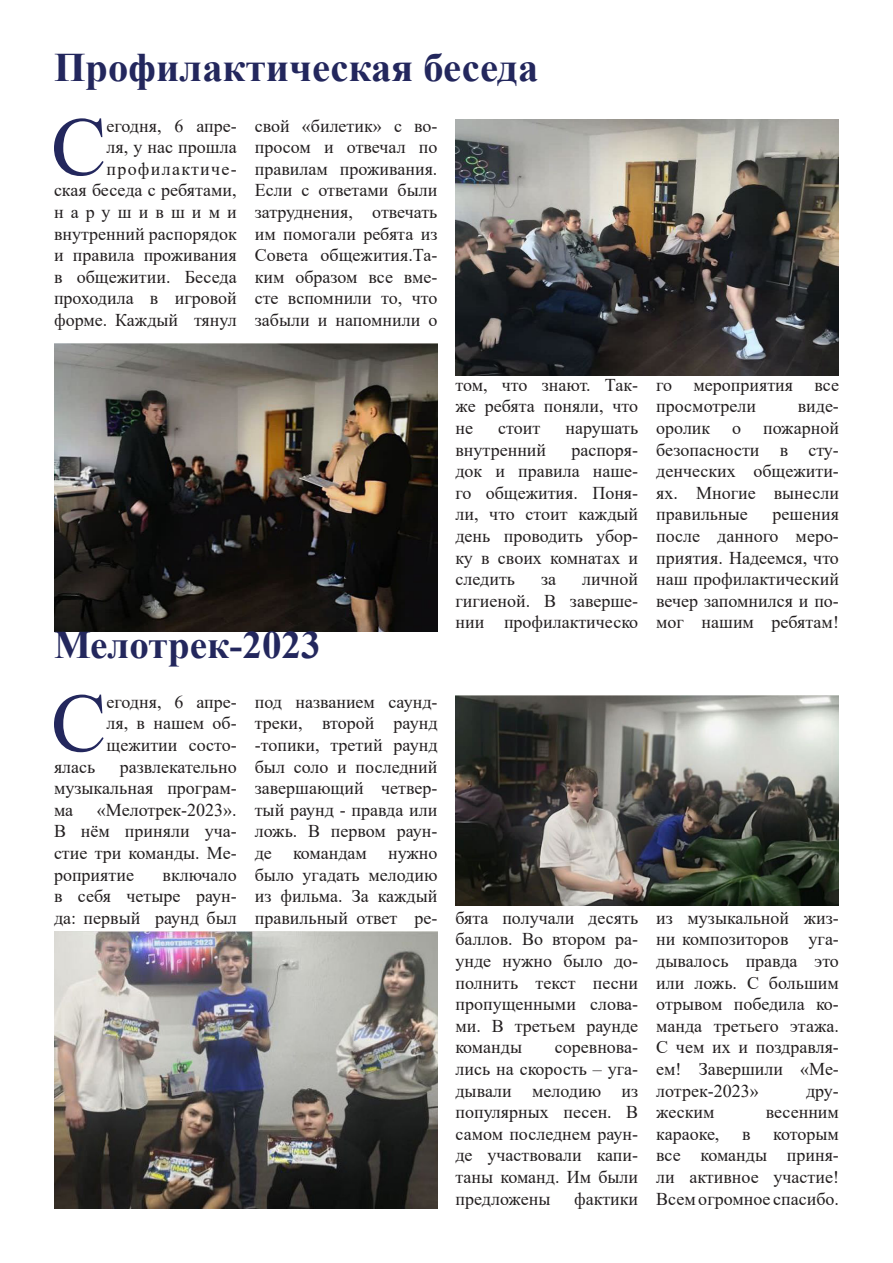
<style>
.page{position:relative;width:893px;height:1263px;background:#fff}
.page>*{position:absolute;margin:0;border:0;box-sizing:border-box;transform-origin:0 0}
.t1{font:83.25px "Times New Roman";color:#23275d}
.t2{font:700 40.5px "Times New Roman";color:#23275d}
.t3{font:700 39px "Times New Roman";color:#23275d}
.t4{font:18px/21.6px "Times New Roman";color:#231f20;text-align:justify}
.t5{font:18px "Times New Roman";letter-spacing:.395em;color:#231f20}
</style>
<div class="page">
<img style="left:54px;top:343px;width:383px;height:288px">
<img style="left:455px;top:119px;width:384px;height:256px">
<img style="left:455px;top:695px;width:384px;height:211px">
<img style="left:54px;top:932px;width:383px;height:277px">
<p class="t2" style="left:54px;top:39px;width:486px">Профилактическая беседа</p>
<p class="t1" style="left:51px;top:88px;width:57px">С</p>
<p class="t4" style="left:255px;top:114px;width:184px">свой «билетик» с во&shy;просом и отвечал по правилам проживания.<br>Если с ответами были затруднения, отвечать им помогали ребята из Совета общежития.Та&shy;ким образом все вме&shy;сте вспомнили то, что забыли и напомнили о</p>
<p class="t4" style="left:54px;top:114px;width:184px;text-align:right">егодня, 6 апре-<br>ля, у нас прошла профилактиче-<br>ская беседа с ребятами,</p>
<p class="t5" style="left:54px;top:199px;width:184px">нарушившими</p>
<p class="t4" style="left:54px;top:222px;width:184px">внутренний распорядок и правила проживания в общежитии. Беседа проходила в игровой форме. Каждый тянул</p>
<p class="t3" style="left:54px;top:617px;width:268px">Мелотрек-2023</p>
<p class="t1" style="left:51px;top:664px;width:57px">С</p>
<p class="t4" style="left:107px;top:690px;width:132px">егодня, 6 апре&shy;ля, в нашем об&shy;щежитии состо-</p>
<p class="t4" style="left:54px;top:755px;width:43px">ялась</p>
<p class="t4" style="left:255px;top:690px;width:184px">под названием саунд&shy;треки, второй раунд -топики, третий раунд был соло и последний завершающий четвер&shy;тый раунд - правда или ложь. В первом раун&shy;де командам нужно было угадать мелодию из фильма. За каждый правильный ответ ре-</p>
<p class="t4" style="left:54px;top:755px;width:184px;text-indent:66px">развлекательно музыкальная програм&shy;ма</p>
<p class="t4" style="left:97px;top:798px;width:141px">«Мелотрек-2023».</p>
<p class="t4" style="left:54px;top:820px;width:184px">В нём приняли уча&shy;стие три команды. Ме&shy;роприятие</p>
<p class="t4" style="left:54px;top:863px;width:184px;text-indent:109px">включало в себя четыре раун&shy;да: первый раунд был</p>
<p class="t4" style="left:455px;top:373px;width:184px">том, что знают. Так&shy;же ребята поняли, что не</p>
<p class="t4" style="left:498px;top:417px;width:44px">стоит</p>
<p class="t4" style="left:565px;top:417px;width:74px">нарушать</p>
<p class="t4" style="left:455px;top:438px;width:92px">внутренний</p>
<p class="t4" style="left:455px;top:438px;width:184px;text-indent:116px">распоря&shy;док и правила наше&shy;го общежития. Поня&shy;ли, что стоит каждый день проводить убор&shy;ку в своих комнатах и</p>
<p class="t4" style="left:455px;top:568px;width:61px">следить</p>
<p class="t4" style="left:541px;top:568px;width:17px">за</p>
<p class="t4" style="left:582px;top:568px;width:57px">личной</p>
<p class="t4" style="left:455px;top:589px;width:184px">гигиеной. В заверше&shy;нии профилактическо</p>
<p class="t4" style="left:656px;top:373px;width:184px">го мероприятия все просмотрели</p>
<p class="t4" style="left:656px;top:395px;width:184px;text-indent:141px">виде&shy;оролик о пожарной безопасности в сту&shy;денческих общежити&shy;ях. Многие вынесли правильные</p>
<p class="t4" style="left:773px;top:503px;width:68px">решения</p>
<p class="t4" style="left:656px;top:525px;width:184px">после данного меро&shy;приятия. Надеемся, что наш профилактический вечер запомнился и по&shy;мог нашим ребятам!</p>
<p class="t4" style="left:455px;top:906px;width:184px">бята получали десять баллов. Во втором ра&shy;унде нужно было до&shy;полнить текст песни пропущенными слова&shy;ми. В третьем раунде команды</p>
<p class="t4" style="left:455px;top:1036px;width:184px;text-indent:99px">соревнова&shy;лись на скорость – уга&shy;дывали мелодию из популярных песен. В самом последнем раун&shy;де участвовали капи&shy;таны команд. Им были предложены</p>
<p class="t4" style="left:574px;top:1187px;width:66px">фактики</p>
<p class="t4" style="left:656px;top:906px;width:184px">из музыкальной жиз&shy;ни композиторов уга&shy;дывалось правда это или ложь. С большим</p>
<p class="t4" style="left:656px;top:993px;width:184px">отрывом победила ко&shy;манда третьего этажа.<br>С чем их и поздравля&shy;ем! Завершили «Ме&shy;лотрек-2023»</p>
<p class="t4" style="left:806px;top:1079px;width:34px">дру-</p>
<p class="t4" style="left:656px;top:1101px;width:60px">жеским</p>
<p class="t4" style="left:766px;top:1101px;width:75px">весенним</p>
<p class="t4" style="left:656px;top:1122px;width:65px">караоке,</p>
<p class="t4" style="left:742px;top:1122px;width:10px">в</p>
<p class="t4" style="left:656px;top:1122px;width:184px;text-indent:117px">которым все команды приня&shy;ли активное участие!</p>
<p class="t4" style="left:656px;top:1187px;width:184px">Всем огромное спасибо.</p>
</div>
